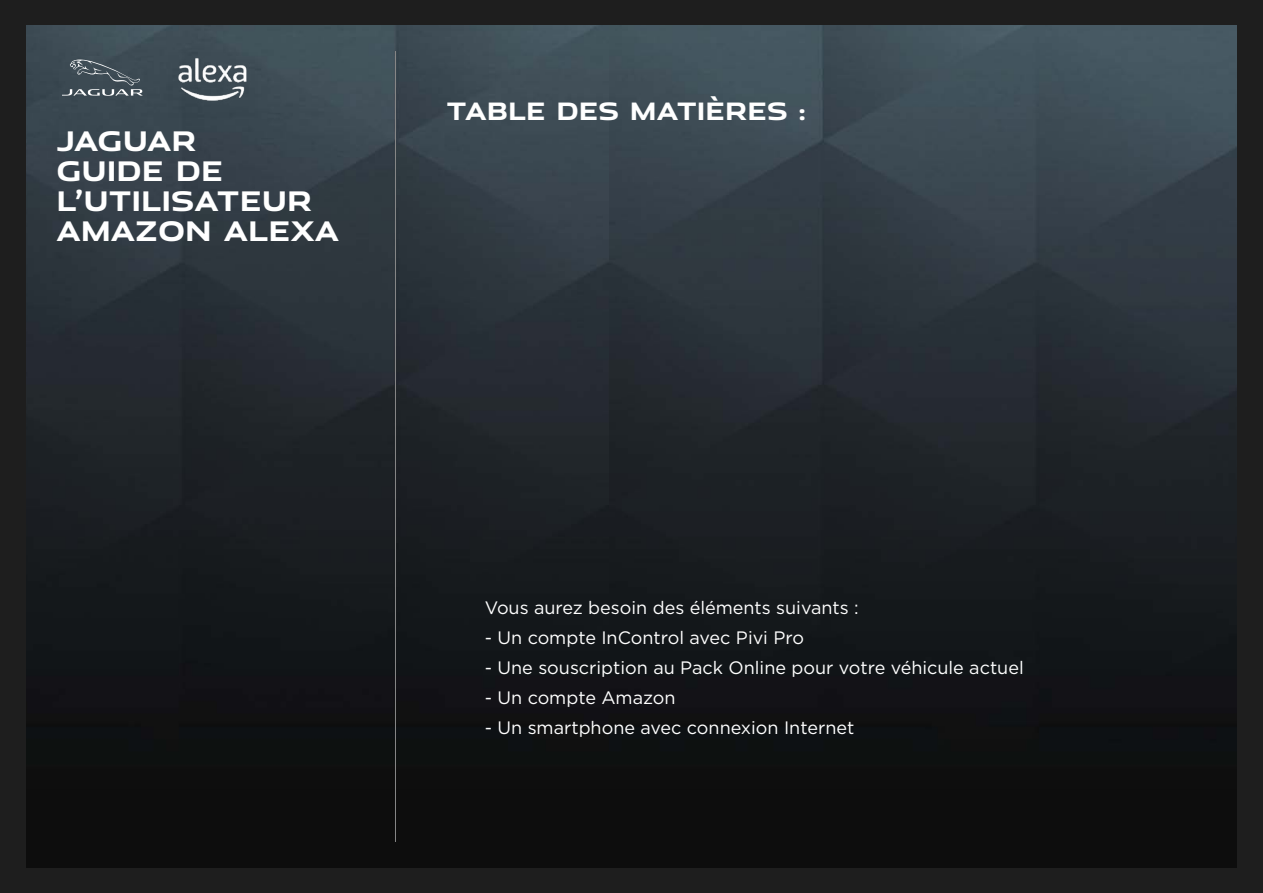
<style>
.page{position:relative;width:1263px;height:893px;background:#1e1e1e}
.page>*{position:absolute;margin:0;border:0;box-sizing:border-box;transform-origin:0 0}
.t1{font:700 27px/30px "Jaguar Modern";color:#fff}
.t2{font:700 24px "Jaguar Modern";color:#fff}
.t3{font:18px "Gotham";color:#fff}
</style>
<div class="page">
<img style="left:26px;top:26px;width:1210px;height:841px">
<img style="left:168px;top:52px;width:89px;height:66px">
<svg style="left:62px;top:60px;width:81px;height:36px;background:#535f67"></svg>
<hr style="left:395px;top:51px;width:1px;height:791px;background:#878787">
<h1 class="t1" style="left:56px;top:124px;width:284px">JAGUAR<br>GUIDE DE<br>L’UTILISATEUR<br>AMAZON ALEXA</h1>
<h2 class="t2" style="left:446px;top:91px;width:361px">TABLE DES MATIÈRES :</h2>
<p class="t3" style="left:485px;top:596px;width:376px">Vous aurez besoin des éléments suivants :</p>
<p class="t3" style="left:485px;top:626px;width:321px">- Un compte InControl avec Pivi Pro</p>
<p class="t3" style="left:485px;top:656px;width:540px">- Une souscription au Pack Online pour votre véhicule actuel</p>
<p class="t3" style="left:485px;top:686px;width:192px">- Un compte Amazon</p>
<p class="t3" style="left:485px;top:716px;width:371px">- Un smartphone avec connexion Internet</p>
</div>
